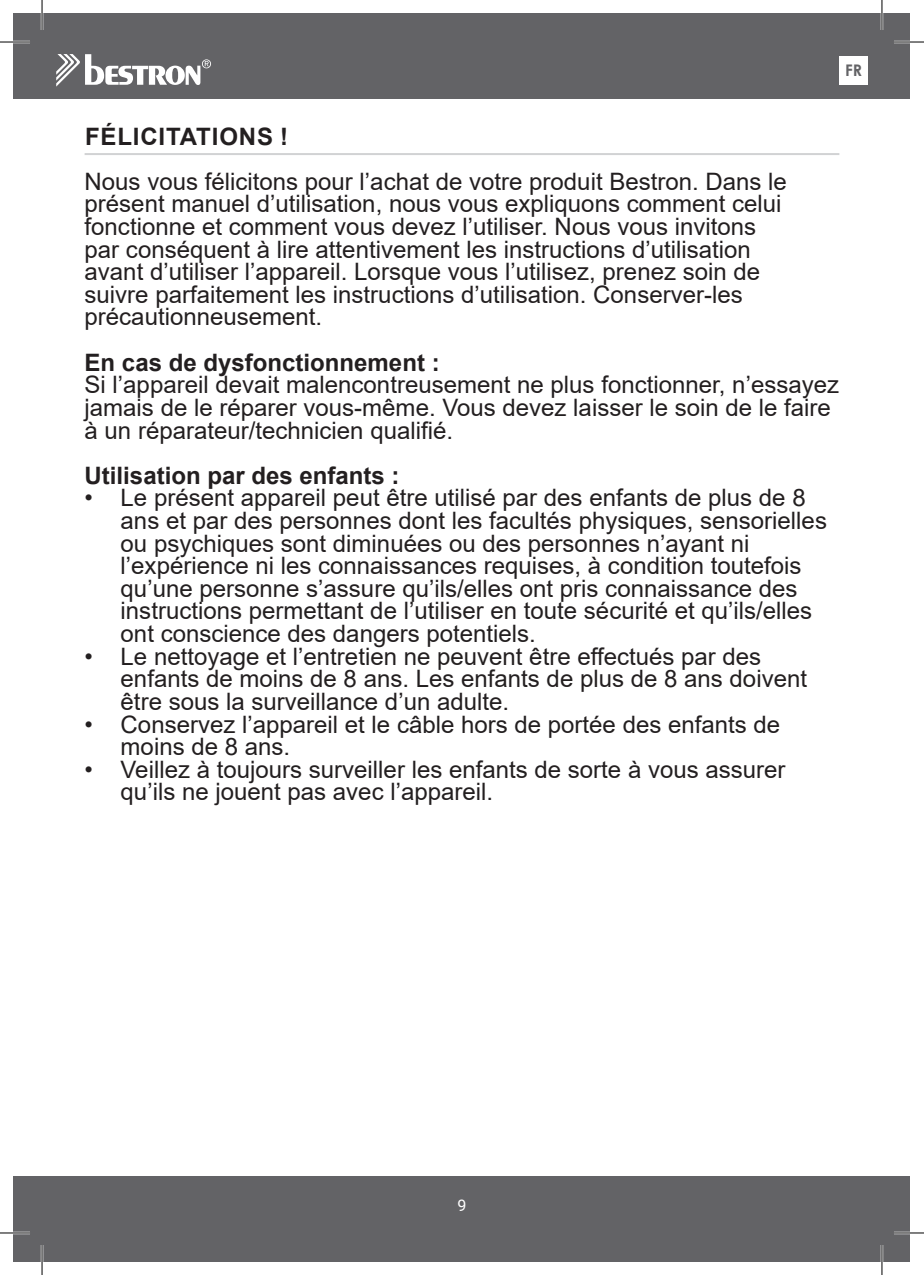
<style>
.page{position:relative;width:924px;height:1275px;background:#fff}
.page>*{position:absolute;margin:0;border:0;box-sizing:border-box;transform-origin:0 0}
.t1{font:24px/22.6px "Arial";color:#231f20}
.t2{font:700 24px "Arial";color:#231f20}
.t3{font:700 24px "Arial";letter-spacing:.035em;color:#231f20}
.t4{font:700 16px "Century Gothic";color:#636366}
.t5{font:16px "Roboto";color:#fff}
</style>
<div class="page">
<hr style="left:85px;top:153px;width:754px;height:2px;background:#d1d2d4">
<div style="left:14px;top:14px;width:895px;height:85px;background:#636366"></div>
<div style="left:14px;top:1176px;width:895px;height:85px;background:#636366"></div>
<svg style="left:56px;top:54px;width:155px;height:33px"></svg>
<div style="left:839px;top:56px;width:28px;height:29px;background:#fff"></div>
<hr style="left:0;top:41px;width:30px;height:2px;background:#fff">
<hr style="left:893px;top:41px;width:30px;height:2px;background:#fff">
<hr style="left:0;top:1231px;width:30px;height:3px;background:#fff">
<hr style="left:893px;top:1231px;width:30px;height:3px;background:#fff">
<hr style="left:41px;top:0;width:2px;height:30px;background:#fff">
<hr style="left:41px;top:1245px;width:2px;height:30px;background:#fff">
<hr style="left:880px;top:0;width:2px;height:30px;background:#fff">
<hr style="left:880px;top:1245px;width:2px;height:30px;background:#fff">
<hr style="left:0;top:42px;width:30px;height:1px;background:#000">
<hr style="left:893px;top:42px;width:30px;height:1px;background:#000">
<hr style="left:0;top:1232px;width:30px;height:1px;background:#000">
<hr style="left:893px;top:1232px;width:30px;height:1px;background:#000">
<hr style="left:42px;top:0;width:1px;height:30px;background:#000">
<hr style="left:42px;top:1245px;width:1px;height:30px;background:#000">
<hr style="left:881px;top:0;width:1px;height:30px;background:#000">
<hr style="left:881px;top:1245px;width:1px;height:30px;background:#000">
<p class="t4" style="left:844px;top:58px;width:18px">FR</p>
<p class="t3" style="left:85px;top:119px;width:204px">FÉLICITATIONS !</p>
<p class="t1" style="left:85px;top:170px;width:703px">Nous vous félicitons pour l’achat de votre produit Bestron. Dans le présent manuel d’utilisation, nous vous expliquons comment celui fonctionne et comment vous devez l’utiliser. Nous vous invitons par conséquent à lire attentivement les instructions d’utilisation avant d’utiliser l’appareil. Lorsque vous l’utilisez, prenez soin de suivre parfaitement les instructions d’utilisation. Conserver-les précautionneusement.</p>
<p class="t2" style="left:85px;top:345px;width:356px">En cas de dysfonctionnement :</p>
<p class="t1" style="left:85px;top:373px;width:755px">Si l’appareil devait malencontreusement ne plus fonctionner, n’essayez jamais de le réparer vous-même. Vous devez laisser le soin de le faire à un réparateur/technicien qualifié.</p>
<p class="t2" style="left:85px;top:458px;width:316px">Utilisation par des enfants :</p>
<p class="t1" style="left:121px;top:486px;width:707px;text-indent:-36px">• Le présent appareil peut être utilisé par des enfants de plus de 8 ans et par des personnes dont les facultés physiques, sensorielles ou psychiques sont diminuées ou des personnes n’ayant ni l’expérience ni les connaissances requises, à condition toutefois qu’une personne s’assure qu’ils/elles ont pris connaissance des instructions permettant de l’utiliser en toute sécurité et qu’ils/elles ont conscience des dangers potentiels.</p>
<p class="t1" style="left:121px;top:645px;width:687px;text-indent:-36px">• Le nettoyage et l’entretien ne peuvent être effectués par des enfants de moins de 8 ans. Les enfants de plus de 8 ans doivent être sous la surveillance d’un adulte.</p>
<p class="t1" style="left:121px;top:712px;width:660px;text-indent:-36px">• Conservez l’appareil et le câble hors de portée des enfants de moins de 8 ans.</p>
<p class="t1" style="left:121px;top:758px;width:666px;text-indent:-36px">• Veillez à toujours surveiller les enfants de sorte à vous assurer qu’ils ne jouent pas avec l’appareil.</p>
<p class="t5" style="left:457px;top:1193px;width:10px">9</p>
</div>
